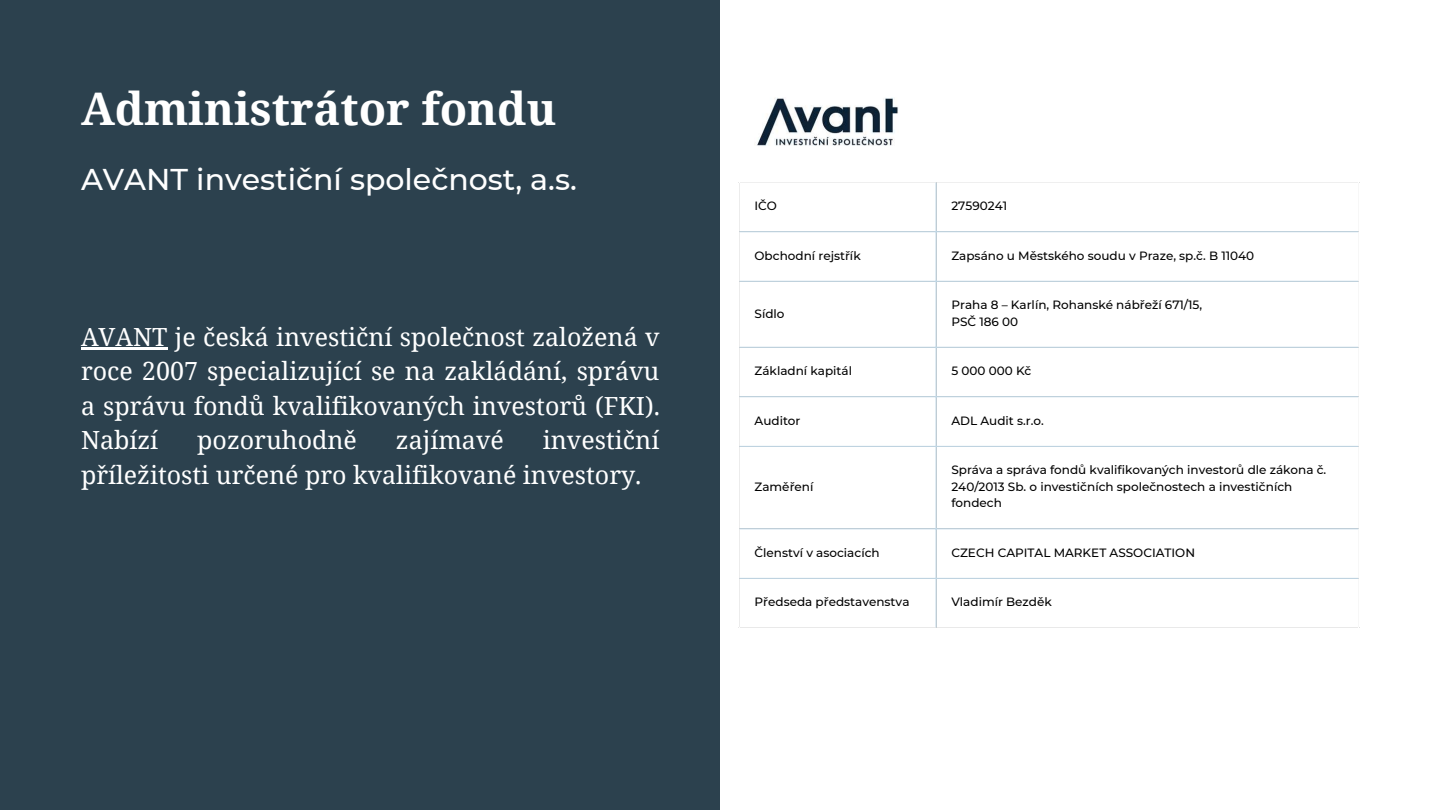
<style>
.page{position:relative;width:1440px;height:810px;background:#fff}
.page>*{position:absolute;margin:0;border:0;box-sizing:border-box;transform-origin:0 0}
.t1{font:700 45px "Noto Serif";color:#fff}
.t2{font:500 30px "Montserrat";color:#fff}
.t3{font:25px/34.5px "Noto Serif";color:#fff;text-align:justify}
.t4{font:500 12px/16.5px "Montserrat";color:#000}
</style>
<div class="page">
<div style="left:0;top:0;width:720px;height:810px;background:#2c414e"></div>
<img style="left:757px;top:97px;width:141px;height:49px">
<hr style="left:936px;top:183px;width:1px;height:444px;background:#bfd7e6">
<hr style="left:740px;top:231px;width:618px;height:1px;background:#bfd7e6">
<hr style="left:740px;top:281px;width:618px;height:1px;background:#bfd7e6">
<hr style="left:740px;top:347px;width:618px;height:1px;background:#bfd7e6">
<hr style="left:740px;top:396px;width:618px;height:1px;background:#bfd7e6">
<hr style="left:740px;top:446px;width:618px;height:1px;background:#bfd7e6">
<hr style="left:740px;top:528px;width:618px;height:1px;background:#bfd7e6">
<hr style="left:740px;top:578px;width:618px;height:1px;background:#bfd7e6">
<hr style="left:81px;top:347px;width:87px;height:3px;background:#fff">
<h1 class="t1" style="left:81px;top:77px;width:477px">Administrátor fondu</h1>
<h2 class="t2" style="left:81px;top:160px;width:497px">AVANT investiční společnost, a.s.</h2>
<h3 class="t3" style="left:81px;top:319px;width:581px">AVANT je česká investiční společnost založená v roce 2007 specializující se na zakládání, správu a správu fondů kvalifikovaných investorů (FKI).<br>Nabízí</h3>
<h3 class="t3" style="left:81px;top:422px;width:580px;text-indent:462px">investiční příležitosti určené pro kvalifikované investory.</h3>
<h3 class="t3" style="left:197px;top:422px;width:161px">pozoruhodně</h3>
<h3 class="t3" style="left:396px;top:422px;width:109px">zajímavé</h3>
<p class="t4" style="left:755px;top:198px;width:24px">IČO</p>
<p class="t4" style="left:951px;top:198px;width:57px">27590241</p>
<p class="t4" style="left:755px;top:247px;width:108px">Obchodní rejstřík</p>
<p class="t4" style="left:951px;top:247px;width:304px">Zapsáno u Městského soudu v Praze, sp.č. B 11040</p>
<p class="t4" style="left:755px;top:305px;width:31px">Sídlo</p>
<p class="t4" style="left:951px;top:297px;width:252px">Praha 8 – Karlín, Rohanské nábřeží 671/15,<br>PSČ 186 00</p>
<p class="t4" style="left:755px;top:363px;width:99px">Základní kapitál</p>
<p class="t4" style="left:951px;top:363px;width:82px">5 000 000 Kč</p>
<p class="t4" style="left:755px;top:412px;width:47px">Auditor</p>
<p class="t4" style="left:951px;top:412px;width:94px">ADL Audit s.r.o.</p>
<p class="t4" style="left:755px;top:478px;width:60px">Zaměření</p>
<p class="t4" style="left:951px;top:462px;width:376px">Správa a správa fondů kvalifikovaných investorů dle zákona č.<br>240/2013 Sb. o investičních společnostech a investičních fondech</p>
<p class="t4" style="left:755px;top:544px;width:127px">Členství v asociacích</p>
<p class="t4" style="left:951px;top:544px;width:245px">CZECH CAPITAL MARKET ASSOCIATION</p>
<p class="t4" style="left:755px;top:594px;width:156px">Předseda představenstva</p>
<p class="t4" style="left:951px;top:594px;width:102px">Vladimír Bezděk</p>
</div>
